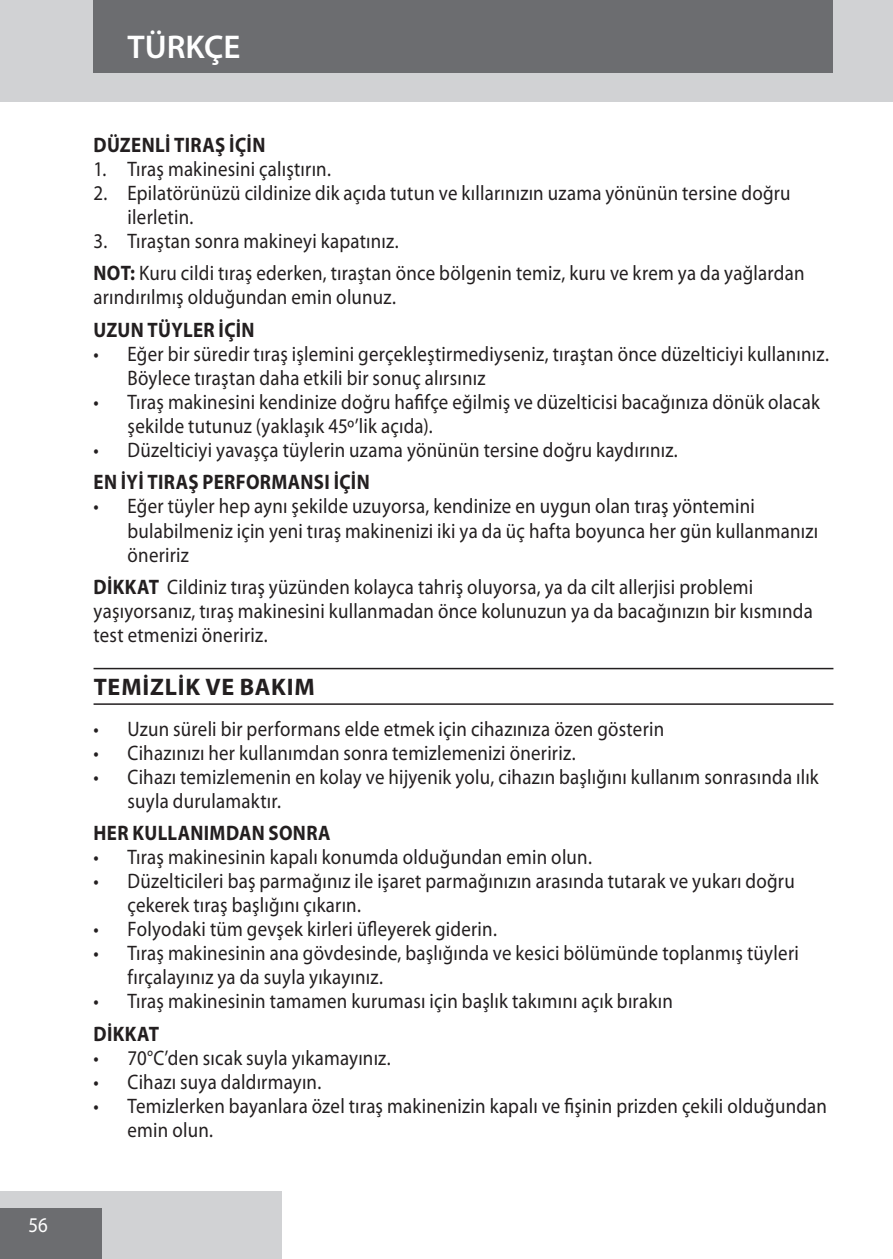
<style>
.page{position:relative;width:893px;height:1259px;background:#fff}
.page>*{position:absolute;margin:0;border:0;box-sizing:border-box;transform-origin:0 0}
.t1{font:600 33px "Myriad Pro";color:#fff}
.heading{font:700 24px "Myriad Pro";letter-spacing:.035em;color:#231f20}
.default_bullet{font:21px/24px "Myriad Pro";letter-spacing:.01em;color:#231f20;scale:.9 1}
.default{font:21px/24px "Myriad Pro";letter-spacing:.01em;color:#231f20;scale:.9 1}
.Subheading{font:700 21px "Myriad Pro";letter-spacing:.02em;color:#231f20;scale:.9 1}
.t2{font:21px "Myriad Pro";color:#fff;scale:.9 1}
.s1{font-weight:700}
</style>
<div class="page">
<div style="left:0;top:0;width:893px;height:102px;background:#d1d2d4"></div>
<div style="left:0;top:1191px;width:282px;height:68px;background:#d1d2d4"></div>
<div style="left:0;top:1208px;width:102px;height:51px;background:#6c6d70"></div>
<div style="left:94px;top:0;width:739px;height:73px;background:#6c6d70"></div>
<hr style="left:94px;top:668px;width:739px;height:1px;background:#231f20">
<hr style="left:94px;top:703px;width:739px;height:2px;background:#231f20">
<p class="t2" style="left:29px;top:1212px;width:23px">56</p>
<p class="t1" style="left:128px;top:25px;width:114px">TÜRKÇE</p>
<p class="Subheading" style="left:94px;top:131px;width:192px">DÜZENLİ TIRAŞ İÇİN</p>
<p class="default_bullet" style="left:94px;top:156px;width:265px">1. Tıraş makinesini çalıştırın.</p>
<p class="default_bullet" style="left:128px;top:180px;width:738px;text-indent:-34px">2. Epilatörünüzü cildinize dik açıda tutun ve kıllarınızın uzama yönünün tersine doğru ilerletin.</p>
<p class="default_bullet" style="left:94px;top:228px;width:340px">3. Tıraştan sonra makineyi kapatınız.</p>
<p class="default" style="left:94px;top:261px;width:791px"><span class="s1">NOT:</span> Kuru cildi tıraş ederken, tıraştan önce bölgenin temiz, kuru ve krem ya da yağlardan arındırılmış olduğundan emin olunuz.</p>
<p class="Subheading" style="left:94px;top:316px;width:181px">UZUN TÜYLER İÇİN</p>
<p class="default_bullet" style="left:128px;top:341px;width:781px;text-indent:-34px">• Eğer bir süredir tıraş işlemini gerçekleştirmediyseniz, tıraştan önce düzelticiyi kullanınız.<br>Böylece tıraştan daha etkili bir sonuç alırsınız</p>
<p class="default_bullet" style="left:128px;top:389px;width:771px;text-indent:-34px">• Tıraş makinesini kendinize doğru hafifçe eğilmiş ve düzelticisi bacağınıza dönük olacak şekilde tutunuz (yaklaşık 45º’lik açıda).</p>
<p class="default_bullet" style="left:94px;top:437px;width:651px">• Düzelticiyi yavaşça tüylerin uzama yönünün tersine doğru kaydırınız.</p>
<p class="Subheading" style="left:94px;top:469px;width:308px">EN İYİ TIRAŞ PERFORMANSI İÇİN</p>
<p class="default_bullet" style="left:128px;top:494px;width:769px;text-indent:-34px">• Eğer tüyler hep aynı şekilde uzuyorsa, kendinize en uygun olan tıraş yöntemini bulabilmeniz için yeni tıraş makinenizi iki ya da üç hafta boyunca her gün kullanmanızı öneririz</p>
<p class="default_bullet" style="left:94px;top:574px;width:801px"><span class="s1">DİKKAT</span> Cildiniz tıraş yüzünden kolayca tahriş oluyorsa, ya da cilt allerjisi problemi yaşıyorsanız, tıraş makinesini kullanmadan önce kolunuzun ya da bacağınızın bir kısmında test etmenizi öneririz.</p>
<p class="heading" style="left:94px;top:671px;width:222px">TEMİZLİK VE BAKIM</p>
<p class="default_bullet" style="left:94px;top:716px;width:636px">• Uzun süreli bir performans elde etmek için cihazınıza özen gösterin</p>
<p class="default_bullet" style="left:94px;top:740px;width:537px">• Cihazınızı her kullanımdan sonra temizlemenizi öneririz.</p>
<p class="default_bullet" style="left:128px;top:764px;width:769px;text-indent:-34px">• Cihazı temizlemenin en kolay ve hijyenik yolu, cihazın başlığını kullanım sonrasında ılık suyla durulamaktır.</p>
<p class="Subheading" style="left:94px;top:819px;width:265px">HER KULLANIMDAN SONRA</p>
<p class="default_bullet" style="left:94px;top:845px;width:555px">• Tıraş makinesinin kapalı konumda olduğundan emin olun.</p>
<p class="default_bullet" style="left:128px;top:869px;width:743px;text-indent:-34px">• Düzelticileri baş parmağınız ile işaret parmağınızın arasında tutarak ve yukarı doğru çekerek tıraş başlığını çıkarın.</p>
<p class="default_bullet" style="left:94px;top:917px;width:450px">• Folyodaki tüm gevşek kirleri üfleyerek giderin.</p>
<p class="default_bullet" style="left:128px;top:941px;width:747px;text-indent:-34px">• Tıraş makinesinin ana gövdesinde, başlığında ve kesici bölümünde toplanmış tüyleri fırçalayınız ya da suyla yıkayınız.</p>
<p class="default_bullet" style="left:94px;top:989px;width:645px">• Tıraş makinesinin tamamen kuruması için başlık takımını açık bırakın</p>
<p class="Subheading" style="left:94px;top:1020px;width:75px">DİKKAT</p>
<p class="default_bullet" style="left:94px;top:1045px;width:332px">• 70°C’den sıcak suyla yıkamayınız.</p>
<p class="default_bullet" style="left:94px;top:1069px;width:255px">• Cihazı suya daldırmayın.</p>
<p class="default_bullet" style="left:128px;top:1093px;width:779px;text-indent:-34px">• Temizlerken bayanlara özel tıraş makinenizin kapalı ve fişinin prizden çekili olduğundan emin olun.</p>
</div>
